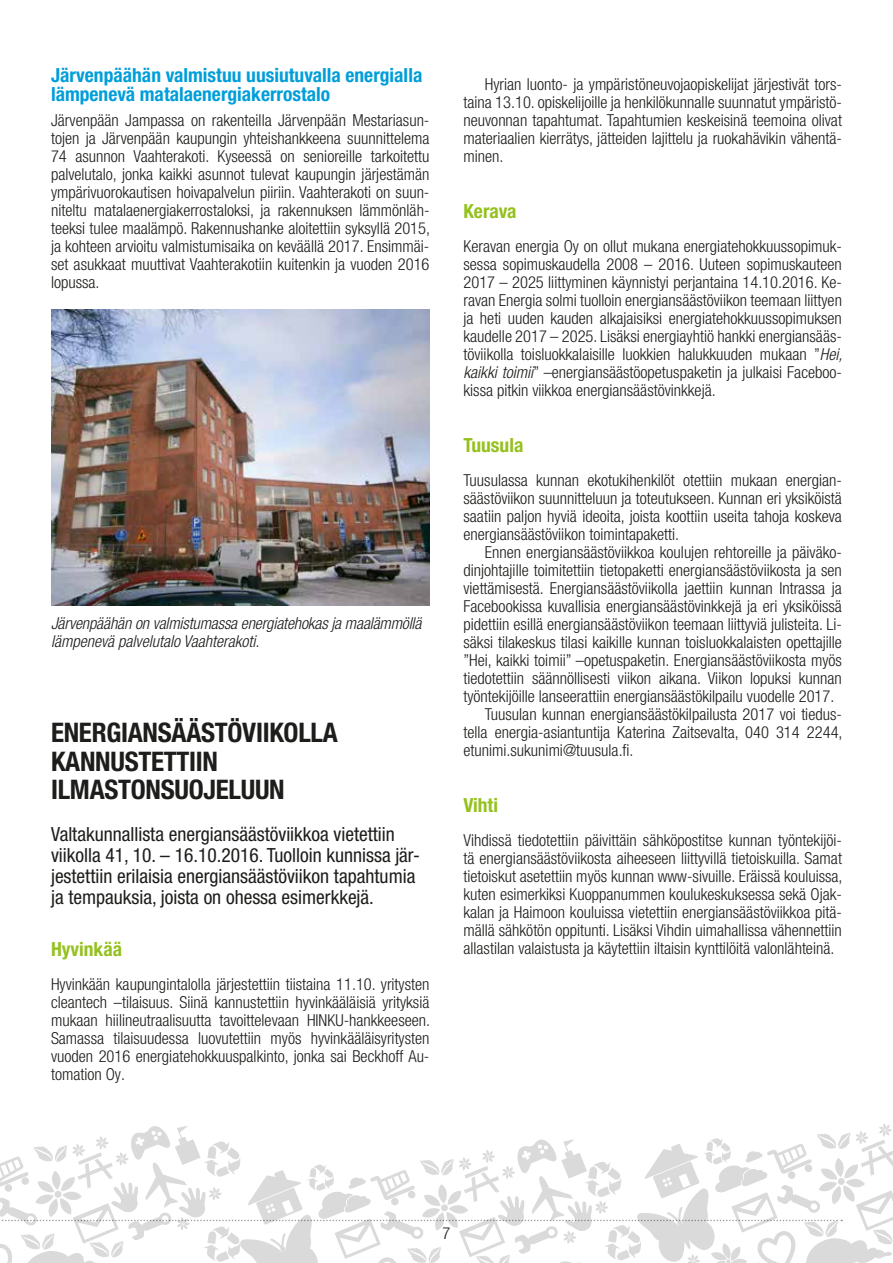
<style>
.page{position:relative;width:893px;height:1263px;background:#fff}
.page>*{position:absolute;margin:0;border:0;box-sizing:border-box;transform-origin:0 0}
.t1{font:700 condensed 27px/28.5px "Helvetica Neue LT Pro";letter-spacing:-.01em;color:#1d1d1b}
.t2{font:condensed 19.5px/21px "Helvetica Neue LT Pro";color:#1d1d1b}
.t3{font:700 condensed 19.5px/19.5px "Helvetica Neue LT Pro";color:#009ed9}
.t4{font:700 condensed 19.5px "Helvetica Neue LT Pro";color:#95c11f}
.t5{font:300 condensed 16.5px/18px "Helvetica Neue LT Pro";color:#1d1d1b;text-align:justify}
.t6{font:italic 300 condensed 16.5px/18px "Helvetica Neue LT Pro";letter-spacing:-.01em;color:#1d1d1b}
.s1{font-style:italic}
</style>
<div class="page">
<svg style="left:0;top:1124px;width:893px;height:139px"></svg>
<img style="left:51px;top:309px;width:378px;height:297px">
<p class="t3" style="left:51px;top:65px;width:373px">Järvenpäähän valmistuu uusiutuvalla energialla lämpenevä matalaenergiakerrostalo</p>
<p class="t5" style="left:51px;top:111px;width:381px">Järvenpään Jampassa on rakenteilla Järvenpään Mestariasun&shy;tojen ja Järvenpään kaupungin yhteishankkeena suunnittelema 74 asunnon Vaahterakoti. Kyseessä on senioreille tarkoitettu palvelutalo, jonka kaikki asunnot tulevat kaupungin järjestämän ympärivuorokautisen hoivapalvelun piiriin. Vaahterakoti on suun&shy;niteltu matalaenergiakerrostaloksi, ja rakennuksen lämmönläh&shy;teeksi tulee maalämpö. Rakennushanke aloitettiin syksyllä 2015, ja kohteen arvioitu valmistumisaika on keväällä 2017. Ensimmäi&shy;set asukkaat muuttivat Vaahterakotiin kuitenkin ja vuoden 2016 lopussa.</p>
<p class="t6" style="left:51px;top:614px;width:372px">Järvenpäähän on valmistumassa energiatehokas ja maalämmöllä lämpenevä palvelutalo Vaahterakoti.</p>
<h1 class="t1" style="left:51px;top:718px;width:288px">ENERGIANSÄÄSTÖVIIKOLLA<br>KANNUSTETTIIN<br>ILMASTONSUOJELUUN</h1>
<p class="t2" style="left:51px;top:824px;width:370px">Valtakunnallista energiansäästöviikkoa vietettiin viikolla 41, 10. – 16.10.2016. Tuolloin kunnissa jär&shy;jestettiin erilaisia energiansäästöviikon tapahtumia ja tempauksia, joista on ohessa esimerkkejä.</p>
<p class="t4" style="left:51px;top:937px;width:73px">Hyvinkää</p>
<p class="t5" style="left:51px;top:975px;width:381px">Hyvinkään kaupungintalolla järjestettiin tiistaina 11.10. yritysten cleantech –tilaisuus. Siinä kannustettiin hyvinkääläisiä yrityksiä mukaan hiilineutraalisuutta tavoittelevaan HINKU-hankkeeseen.<br>Samassa tilaisuudessa luovutettiin myös hyvinkääläisyritysten vuoden 2016 energiatehokkuuspalkinto, jonka sai Beckhoff Au&shy;tomation Oy.</p>
<p class="t5" style="left:463px;top:75px;width:380px;text-indent:21px">Hyrian luonto- ja ympäristöneuvojaopiskelijat järjestivät tors&shy;taina 13.10. opiskelijoille ja henkilökunnalle suunnatut ympäristö&shy;neuvonnan tapahtumat. Tapahtumien keskeisinä teemoina olivat materiaalien kierrätys, jätteiden lajittelu ja ruokahävikin vähentä&shy;minen.</p>
<p class="t4" style="left:463px;top:199px;width:55px">Kerava</p>
<p class="t5" style="left:463px;top:237px;width:381px">Keravan energia Oy on ollut mukana energiatehokkuussopimuk&shy;sessa sopimuskaudella 2008 – 2016. Uuteen sopimuskauteen 2017 – 2025 liittyminen käynnistyi perjantaina 14.10.2016. Ke&shy;ravan Energia solmi tuolloin energiansäästöviikon teemaan liittyen ja heti uuden kauden alkajaisiksi energiatehokkuussopimuksen kaudelle 2017 – 2025. Lisäksi energiayhtiö hankki energiansääs&shy;töviikolla toisluokkalaisille luokkien halukkuuden mukaan ”<span class="s1">Hei, kaikki toimii</span>” –energiansäästöopetuspaketin ja julkaisi Faceboo&shy;kissa pitkin viikkoa energiansäästövinkkejä.</p>
<p class="t4" style="left:463px;top:433px;width:61px">Tuusula</p>
<p class="t5" style="left:463px;top:471px;width:380px">Tuusulassa kunnan ekotukihenkilöt otettiin mukaan energian&shy;säästöviikon suunnitteluun ja toteutukseen. Kunnan eri yksiköistä saatiin paljon hyviä ideoita, joista koottiin useita tahoja koskeva energiansäästöviikon toimintapaketti.</p>
<p class="t5" style="left:485px;top:543px;width:359px">Ennen energiansäästöviikkoa koulujen rehtoreille ja päiväko-</p>
<p class="t5" style="left:463px;top:561px;width:380px">dinjohtajille toimitettiin tietopaketti energiansäästöviikosta ja sen</p>
<p class="t5" style="left:463px;top:579px;width:380px">viettämisestä. Energiansäästöviikolla jaettiin kunnan Intrassa ja</p>
<p class="t5" style="left:463px;top:597px;width:380px">Facebookissa kuvallisia energiansäästövinkkejä ja eri yksiköissä</p>
<p class="t5" style="left:463px;top:615px;width:380px">pidettiin esillä energiansäästöviikon teemaan liittyviä julisteita. Li-</p>
<p class="t5" style="left:463px;top:633px;width:380px">säksi tilakeskus tilasi kaikille kunnan toisluokkalaisten opettajille</p>
<p class="t5" style="left:463px;top:651px;width:380px">”Hei, kaikki toimii” –opetuspaketin. Energiansäästöviikosta myös</p>
<p class="t5" style="left:463px;top:669px;width:380px">tiedotettiin säännöllisesti viikon aikana. Viikon lopuksi kunnan</p>
<p class="t5" style="left:463px;top:687px;width:372px">työntekijöille lanseerattiin energiansäästökilpailu vuodelle 2017.</p>
<p class="t5" style="left:485px;top:705px;width:359px">Tuusulan kunnan energiansäästökilpailusta 2017 voi tiedus-</p>
<p class="t5" style="left:463px;top:723px;width:381px">tella energia-asiantuntija Katerina Zaitsevalta, 040 314 2244,</p>
<p class="t5" style="left:463px;top:741px;width:172px">etunimi.sukunimi@tuusula.fi.</p>
<p class="t4" style="left:463px;top:793px;width:36px">Vihti</p>
<p class="t5" style="left:463px;top:831px;width:381px">Vihdissä tiedotettiin päivittäin sähköpostitse kunnan työntekijöi&shy;tä energiansäästöviikosta aiheeseen liittyvillä tietoiskuilla. Samat tietoiskut asetettiin myös kunnan www-sivuille. Eräissä kouluissa, kuten esimerkiksi Kuoppanummen koulukeskuksessa sekä Ojak&shy;kalan ja Haimoon kouluissa vietettiin energiansäästöviikkoa pitä&shy;mällä sähkötön oppitunti. Lisäksi Vihdin uimahallissa vähennettiin allastilan valaistusta ja käytettiin iltaisin kynttilöitä valonlähteinä.</p>
<p class="t5" style="left:442px;top:1224px;width:9px">7</p>
</div>
